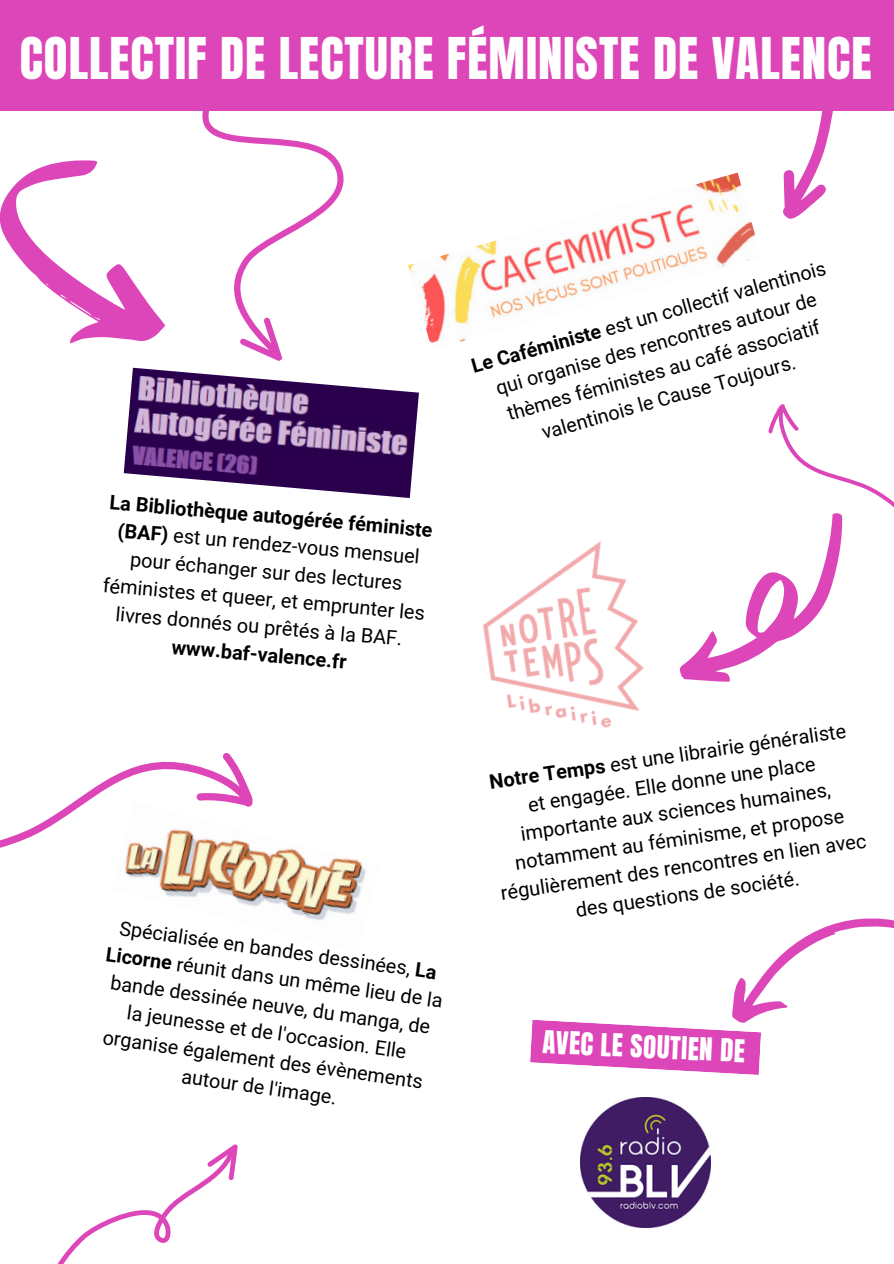
<style>
.page{position:relative;width:894px;height:1264px;background:#fff}
.page>*{position:absolute;margin:0;border:0;box-sizing:border-box;transform-origin:0 0}
.t1{font:48.9px "Anton";letter-spacing:.02em;color:#fff}
.t2{font:26.85px "Anton";color:#fff}
.t3{font:19.95px/27.9px "Roboto";color:#000;text-align:center}
.t4{font:700 19.95px "Roboto";color:#000}
.t5{font:19.8px/27.6px "Roboto";color:#000;text-align:center}
.s1{font-weight:700}
</style>
<div class="page">
<svg style="left:202px;top:111px;width:142px;height:250px"></svg>
<img style="left:408px;top:173px;width:347px;height:170px">
<svg style="left:735px;top:111px;width:98px;height:115px"></svg>
<div style="left:0;top:0;width:893px;height:111px;background:#dd46b8"></div>
<img style="left:580px;top:1097px;width:130px;height:130px">
<svg style="left:530px;top:918px;width:363px;height:156px"></svg>
<img style="left:124px;top:374px;width:295px;height:124px">
<svg style="left:0;top:130px;width:215px;height:253px"></svg>
<img style="left:268px;top:848px;width:98px;height:73px">
<svg style="left:0;top:753px;width:268px;height:154px"></svg>
<img style="left:483px;top:541px;width:161px;height:187px">
<svg style="left:58px;top:1144px;width:180px;height:119px"></svg>
<svg style="left:679px;top:404px;width:214px;height:278px"></svg>
<p class="t1" style="left:20px;top:23px;width:853px">COLLECTIF DE LECTURE FÉMINISTE DE VALENCE</p>
<p class="t3" style="left:111px;top:488px;width:325px;rotate:5deg"><span class="s1">La Bibliothèque autogérée féministe (BAF)</span> est un rendez-vous mensuel pour échanger sur des lectures féministes et queer, et emprunter les livres donnés ou prêtés à la BAF.</p>
<p class="t4" style="left:173px;top:635px;width:177px;rotate:5deg">www.baf-valence.fr</p>
<p class="t5" style="left:112px;top:912px;width:341px;rotate:8deg">Spécialisée en bandes dessinées, <span class="s1">La<br>Licorne</span> réunit dans un même lieu de la bande dessinée neuve, du manga, de la jeunesse et de l'occasion. Elle organise également des évènements autour de l'image.</p>
<h1 class="t5" style="left:468px;top:355px;width:368px;rotate:-16deg"><span class="s1">Le Caféministe</span> est un collectif valentinois qui organise des rencontres autour de thèmes féministes au café associatif valentinois le Cause Toujours.</h1>
<p class="t3" style="left:483px;top:768px;width:370px;rotate:-8deg"><span class="s1">Notre Temps</span> est une librairie généraliste et engagée. Elle donne une place importante aux sciences humaines, notamment au féminisme, et propose régulièrement des rencontres en lien avec des questions de société.</p>
<p class="t2" style="left:543px;top:1021px;width:204px;rotate:3deg">AVEC LE SOUTIEN DE</p>
</div>
